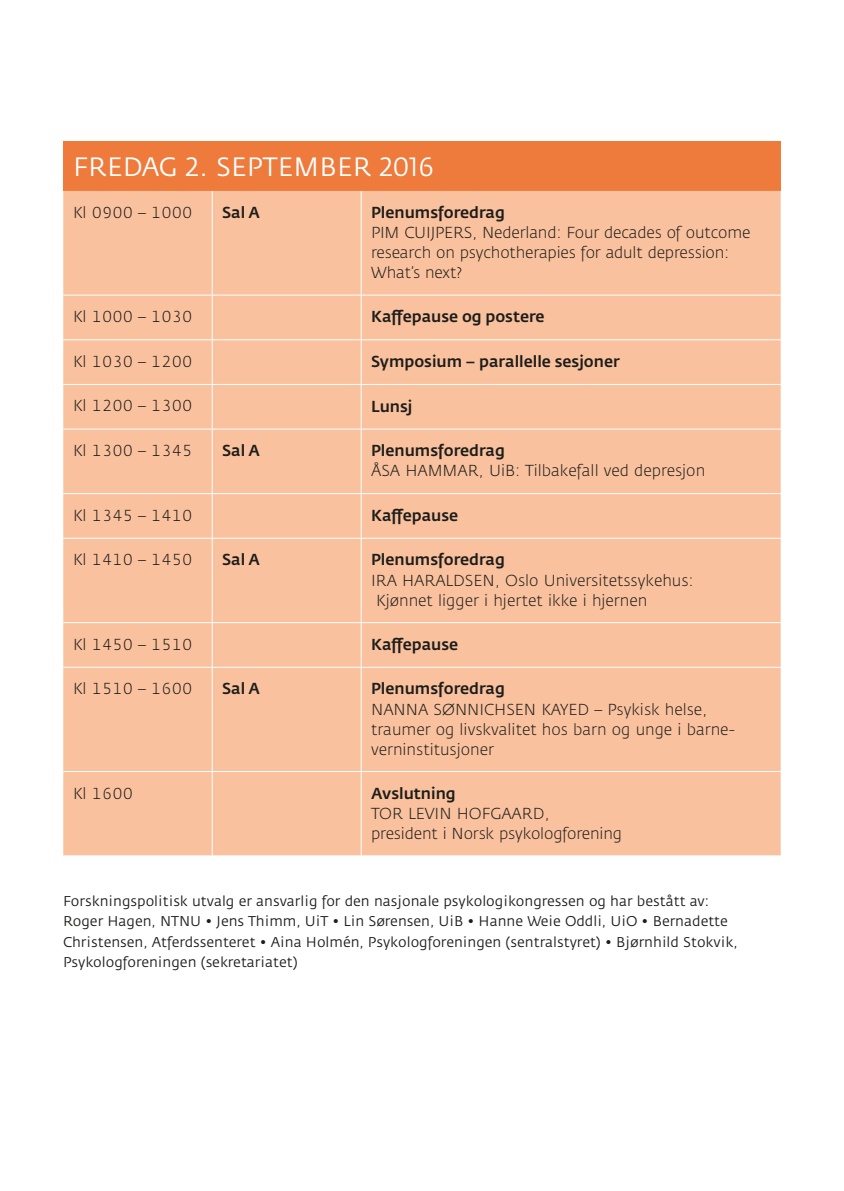
<style>
.page{position:relative;width:844px;height:1191px;background:#fff}
.page>*{position:absolute;margin:0;border:0;box-sizing:border-box;transform-origin:0 0}
.Program{font:26.25px "Fedra Sans";letter-spacing:.01em;color:#fff}
.Tabell{font:15.75px/20.1px "Fedra Sans Light TF";color:#1d1d1b}
.Program-2{font:15.75px/20.1px "Fedra Sans Light TF";color:#1d1d1b}
.Program-3{font:500 15.75px "Fedra Sans Std";color:#1d1d1b}
.Tabell-2{font:500 15.75px "Fedra Sans Std";color:#1d1d1b}
.Brødtekst_Sans{font:14px/20.1px "Fedra Sans";color:#1d1d1b}
</style>
<div class="page">
<div style="left:63px;top:141px;width:717px;height:50px;background:#ee7a3c"></div>
<div style="left:63px;top:191px;width:717px;height:664px;background:#f9c19d"></div>
<hr style="left:212px;top:191px;width:1px;height:104px;background:#fff">
<hr style="left:360px;top:191px;width:1px;height:104px;background:#fff">
<hr style="left:63px;top:295px;width:149px;height:1px;background:#fff">
<hr style="left:212px;top:295px;width:149px;height:1px;background:#fff">
<hr style="left:212px;top:295px;width:1px;height:44px;background:#fff">
<hr style="left:361px;top:295px;width:419px;height:1px;background:#fff">
<hr style="left:360px;top:295px;width:1px;height:44px;background:#fff">
<hr style="left:63px;top:339px;width:149px;height:1px;background:#fff">
<hr style="left:212px;top:339px;width:149px;height:1px;background:#fff">
<hr style="left:212px;top:340px;width:1px;height:44px;background:#fff">
<hr style="left:361px;top:339px;width:419px;height:1px;background:#fff">
<hr style="left:360px;top:340px;width:1px;height:44px;background:#fff">
<hr style="left:63px;top:384px;width:149px;height:1px;background:#fff">
<hr style="left:212px;top:384px;width:149px;height:1px;background:#fff">
<hr style="left:212px;top:385px;width:1px;height:44px;background:#fff">
<hr style="left:361px;top:384px;width:419px;height:1px;background:#fff">
<hr style="left:360px;top:385px;width:1px;height:44px;background:#fff">
<hr style="left:63px;top:429px;width:149px;height:1px;background:#fff">
<hr style="left:212px;top:429px;width:149px;height:1px;background:#fff">
<hr style="left:212px;top:429px;width:1px;height:64px;background:#fff">
<hr style="left:361px;top:429px;width:419px;height:1px;background:#fff">
<hr style="left:360px;top:429px;width:1px;height:64px;background:#fff">
<hr style="left:63px;top:493px;width:149px;height:1px;background:#fff">
<hr style="left:212px;top:493px;width:149px;height:1px;background:#fff">
<hr style="left:212px;top:494px;width:1px;height:44px;background:#fff">
<hr style="left:361px;top:493px;width:419px;height:1px;background:#fff">
<hr style="left:360px;top:494px;width:1px;height:44px;background:#fff">
<hr style="left:63px;top:538px;width:149px;height:1px;background:#fff">
<hr style="left:212px;top:538px;width:149px;height:1px;background:#fff">
<hr style="left:212px;top:539px;width:1px;height:83px;background:#fff">
<hr style="left:361px;top:538px;width:419px;height:1px;background:#fff">
<hr style="left:360px;top:539px;width:1px;height:83px;background:#fff">
<hr style="left:63px;top:622px;width:149px;height:1px;background:#fff">
<hr style="left:212px;top:622px;width:149px;height:1px;background:#fff">
<hr style="left:212px;top:623px;width:1px;height:44px;background:#fff">
<hr style="left:361px;top:622px;width:419px;height:1px;background:#fff">
<hr style="left:360px;top:623px;width:1px;height:44px;background:#fff">
<hr style="left:63px;top:667px;width:149px;height:1px;background:#fff">
<hr style="left:212px;top:667px;width:149px;height:1px;background:#fff">
<hr style="left:212px;top:667px;width:1px;height:104px;background:#fff">
<hr style="left:361px;top:667px;width:419px;height:1px;background:#fff">
<hr style="left:360px;top:667px;width:1px;height:104px;background:#fff">
<hr style="left:63px;top:771px;width:149px;height:1px;background:#fff">
<hr style="left:212px;top:771px;width:149px;height:1px;background:#fff">
<hr style="left:212px;top:772px;width:1px;height:83px;background:#fff">
<hr style="left:361px;top:771px;width:419px;height:1px;background:#fff">
<hr style="left:360px;top:772px;width:1px;height:83px;background:#fff">
<p class="Program" style="left:73px;top:153px;width:362px">FREDAG 2. SEPTEMBER 2016</p>
<p class="Program-2" style="left:73px;top:203px;width:121px">Kl 0900 – 1000</p>
<p class="Tabell-2" style="left:222px;top:203px;width:39px">Sal A</p>
<p class="Program-3" style="left:371px;top:203px;width:135px">Plenumsforedrag</p>
<p class="Tabell" style="left:371px;top:223px;width:380px">PIM CUIJPERS, Nederland: Four decades of outcome research on psychotherapies for adult depression:<br>What’s next?</p>
<p class="Program-2" style="left:73px;top:307px;width:121px">Kl 1000 – 1030</p>
<p class="Program-3" style="left:371px;top:307px;width:175px">Kaffepause og postere</p>
<p class="Program-2" style="left:73px;top:352px;width:121px">Kl 1030 – 1200</p>
<p class="Program-3" style="left:371px;top:351px;width:250px">Symposium – parallelle sesjoner</p>
<p class="Program-2" style="left:73px;top:396px;width:121px">Kl 1200 – 1300</p>
<p class="Program-3" style="left:371px;top:396px;width:43px">Lunsj</p>
<p class="Program-2" style="left:73px;top:441px;width:121px">Kl 1300 – 1345</p>
<p class="Tabell-2" style="left:222px;top:441px;width:39px">Sal A</p>
<p class="Program-3" style="left:371px;top:441px;width:135px">Plenumsforedrag</p>
<p class="Program-2" style="left:371px;top:461px;width:335px">ÅSA HAMMAR, UiB: Tilbakefall ved depresjon</p>
<p class="Program-2" style="left:73px;top:505px;width:121px">Kl 1345 – 1410</p>
<p class="Program-3" style="left:371px;top:505px;width:89px">Kaffepause</p>
<p class="Program-2" style="left:73px;top:550px;width:121px">Kl 1410 – 1450</p>
<p class="Tabell-2" style="left:222px;top:550px;width:39px">Sal A</p>
<p class="Program-3" style="left:371px;top:550px;width:135px">Plenumsforedrag</p>
<p class="Tabell" style="left:376px;top:570px;width:319px;text-indent:-5px">IRA HARALDSEN, Oslo Universitetssykehus:<br>Kjønnet ligger i hjertet ikke i hjernen</p>
<p class="Program-2" style="left:73px;top:634px;width:121px">Kl 1450 – 1510</p>
<p class="Program-3" style="left:371px;top:634px;width:89px">Kaffepause</p>
<p class="Program-2" style="left:73px;top:679px;width:121px">Kl 1510 – 1600</p>
<p class="Tabell-2" style="left:222px;top:679px;width:39px">Sal A</p>
<p class="Program-3" style="left:371px;top:679px;width:135px">Plenumsforedrag</p>
<p class="Tabell" style="left:371px;top:699px;width:364px">NANNA SØNNICHSEN KAYED – Psykisk helse, traumer og livskvalitet hos barn og unge i barne&shy;verninstitusjoner</p>
<p class="Program-2" style="left:73px;top:783px;width:61px">Kl 1600</p>
<p class="Program-3" style="left:371px;top:783px;width:86px">Avslutning</p>
<p class="Program-2" style="left:371px;top:803px;width:252px">TOR LEVIN HOFGAARD,<br>president i Norsk psykologforening</p>
<p class="Brødtekst_Sans" style="left:63px;top:891px;width:676px">Forskningspolitisk utvalg er ansvarlig for den nasjonale psykologikongressen og har bestått av:<br>Roger Hagen, NTNU • Jens Thimm, UiT • Lin Sørensen, UiB • Hanne Weie Oddli, UiO • Bernadette Christensen, Atferdssenteret • Aina Holmén, Psykologforeningen (sentralstyret) • Bjørnhild Stokvik, Psykologforeningen (sekretariatet)</p>
</div>
